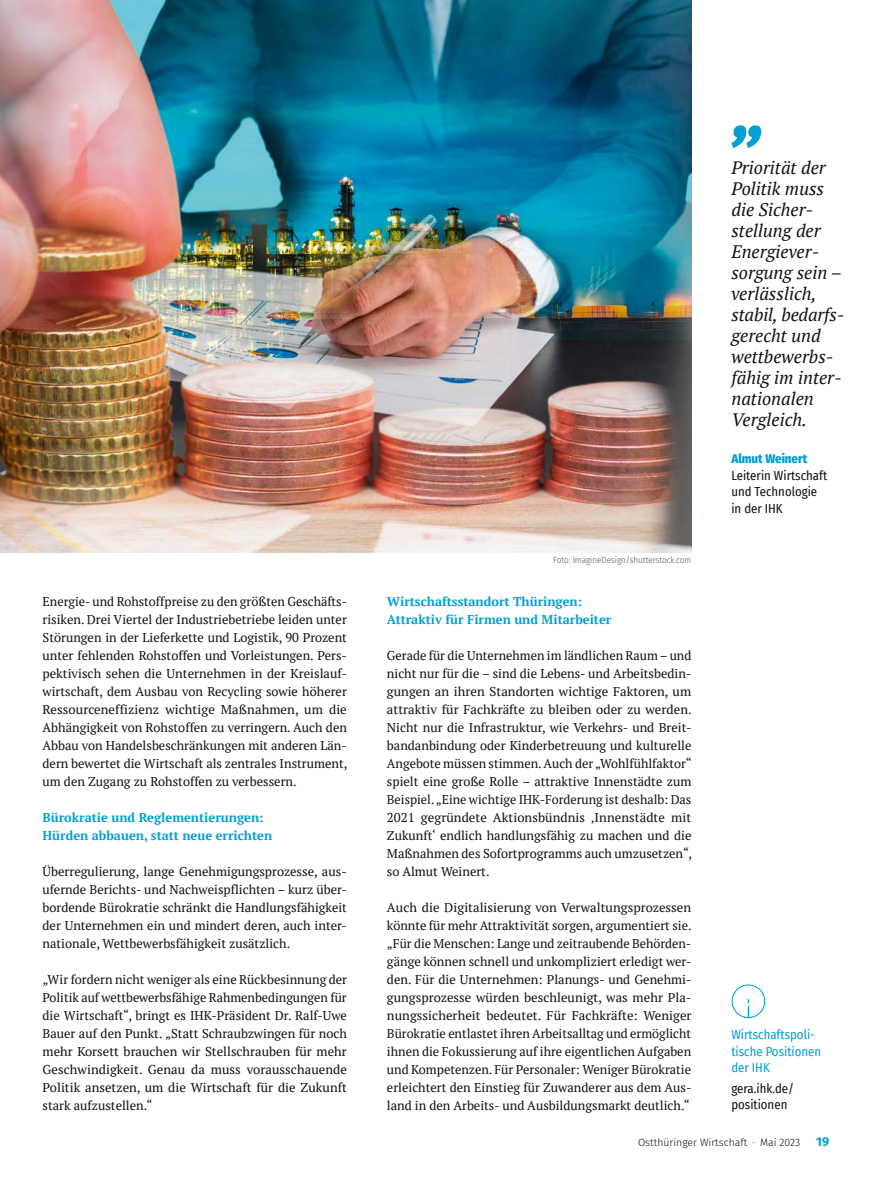
<style>
.page{position:relative;width:893px;height:1191px;background:#fff}
.page>*{position:absolute;margin:0;border:0;box-sizing:border-box;transform-origin:0 0}
.t1{font:italic 18px/21px "PT Serif";color:#12120d}
.t2{font:12.75px/18px "PT Serif";color:#12120d;text-align:justify}
.t3{font:700 12.75px/18px "PT Serif";color:#009fd4}
.t4{font:12.75px/16.5px "Fira Sans Condensed";color:#12120d}
.t5{font:12.75px/16.5px "Fira Sans Condensed";color:#009fd4}
.t6{font:800 12.75px "Fira Sans Condensed";color:#009fd4}
.t7{font:300 10.5px "Fira Sans";color:#12120d}
.t8{font:300 9px "Fira Sans Condensed";color:#555756}
.s1{font-weight:700;font-size:12.75px;color:#009fd4}
</style>
<div class="page">
<img style="left:0;top:0;width:691px;height:552px">
<svg style="left:731px;top:984px;width:34px;height:34px"></svg>
<svg style="left:731px;top:125px;width:30px;height:23px"></svg>
<p class="t2" style="left:43px;top:592px;width:306px">Energie- und Rohstoffpreise zu den größten Geschäfts&shy;risiken. Drei Viertel der Industriebetriebe leiden unter Störungen in der Lieferkette und Logistik, 90 Prozent unter fehlenden Rohstoffen und Vorleistungen. Pers&shy;pektivisch sehen die Unternehmen in der Kreislauf&shy;wirtschaft, dem Ausbau von Recycling sowie höherer Ressourceneffizienz wichtige Maßnahmen, um die Abhängigkeit von Rohstoffen zu verringern. Auch den Abbau von Handelsbeschränkungen mit anderen Län&shy;dern bewertet die Wirtschaft als zentrales Instrument, um den Zugang zu Rohstoffen zu verbessern.</p>
<p class="t3" style="left:43px;top:808px;width:231px">Bürokratie und Reglementierungen:<br>Hürden abbauen, statt neue errichten</p>
<p class="t2" style="left:43px;top:862px;width:306px">Überregulierung, lange Genehmigungsprozesse, aus&shy;ufernde Berichts- und Nachweispflichten – kurz über&shy;bordende Bürokratie schränkt die Handlungsfähigkeit der Unternehmen ein und mindert deren, auch inter&shy;nationale, Wettbewerbsfähigkeit zusätzlich.</p>
<p class="t2" style="left:43px;top:970px;width:306px">„Wir fordern nicht weniger als eine Rückbesinnung der Politik auf wettbewerbsfähige Rahmenbedingungen für die Wirtschaft“, bringt es IHK-Präsident Dr. Ralf-Uwe Bauer auf den Punkt. „Statt Schraubzwingen für noch mehr Korsett brauchen wir Stellschrauben für mehr Geschwindigkeit. Genau da muss vorausschauende Politik ansetzen, um die Wirtschaft für die Zukunft stark aufzustellen.“</p>
<p class="t8" style="left:553px;top:554px;width:140px">Foto: ImagineDesign/shutterstock.com</p>
<p class="t3" style="left:387px;top:592px;width:226px">Wirtschaftsstandort Thüringen:<br>Attraktiv für Firmen und Mitarbeiter</p>
<p class="t2" style="left:387px;top:646px;width:306px">Gerade für die Unternehmen im ländlichen Raum – und nicht nur für die – sind die Lebens- und Arbeitsbedin&shy;gungen an ihren Standorten wichtige Faktoren, um attraktiv für Fachkräfte zu bleiben oder zu werden.<br>Nicht nur die Infrastruktur, wie Verkehrs- und Breit&shy;bandanbindung oder Kinderbetreuung und kulturelle Angebote müssen stimmen. Auch der „Wohlfühlfaktor“ spielt eine große Rolle – attraktive Innenstädte zum Beispiel. „Eine wichtige IHK-Forderung ist deshalb: Das 2021 gegründete Aktionsbündnis ‚Innenstädte mit Zukunft‘ endlich handlungsfähig zu machen und die Maßnahmen des Sofortprogramms auch umzusetzen“, so Almut Weinert.</p>
<p class="t2" style="left:387px;top:898px;width:306px">Auch die Digitalisierung von Verwaltungsprozessen könnte für mehr Attraktivität sorgen, argumentiert sie. „Für die Menschen: Lange und zeitraubende Behörden&shy;gänge können schnell und unkompliziert erledigt wer&shy;den. Für die Unternehmen: Planungs- und Genehmi&shy;gungsprozesse würden beschleunigt, was mehr Pla&shy;nungssicherheit bedeutet. Für Fachkräfte: Weniger Bürokratie entlastet ihren Arbeitsalltag und ermöglicht ihnen die Fokussierung auf ihre eigentlichen Aufgaben und Kompetenzen. Für Personaler: Weniger Bürokratie erleichtert den Einstieg für Zuwanderer aus dem Aus&shy;land in den Arbeits- und Ausbildungsmarkt deutlich.“</p>
<h1 class="t1" style="left:731px;top:157px;width:115px">Priorität der<br>Politik muss die Sicher&shy;stellung der<br>Energiever&shy;sorgung sein – verlässlich, stabil, bedarfs&shy;gerecht und wettbewerbs&shy;fähig im inter&shy;nationalen<br>Vergleich.</h1>
<p class="t6" style="left:731px;top:448px;width:78px">Almut Weinert</p>
<p class="t4" style="left:731px;top:467px;width:97px">Leiterin Wirtschaft und Technologie in der IHK</p>
<p class="t5" style="left:731px;top:1026px;width:91px">Wirtschaftspoli&shy;tische Positionen der IHK</p>
<p class="t4" style="left:731px;top:1079px;width:64px">gera.ihk.de/ positionen</p>
<p class="t7" style="left:638px;top:1135px;width:193px">Ostthüringer Wirtschaft · Mai 2023 <span class="s1">19</span></p>
</div>
